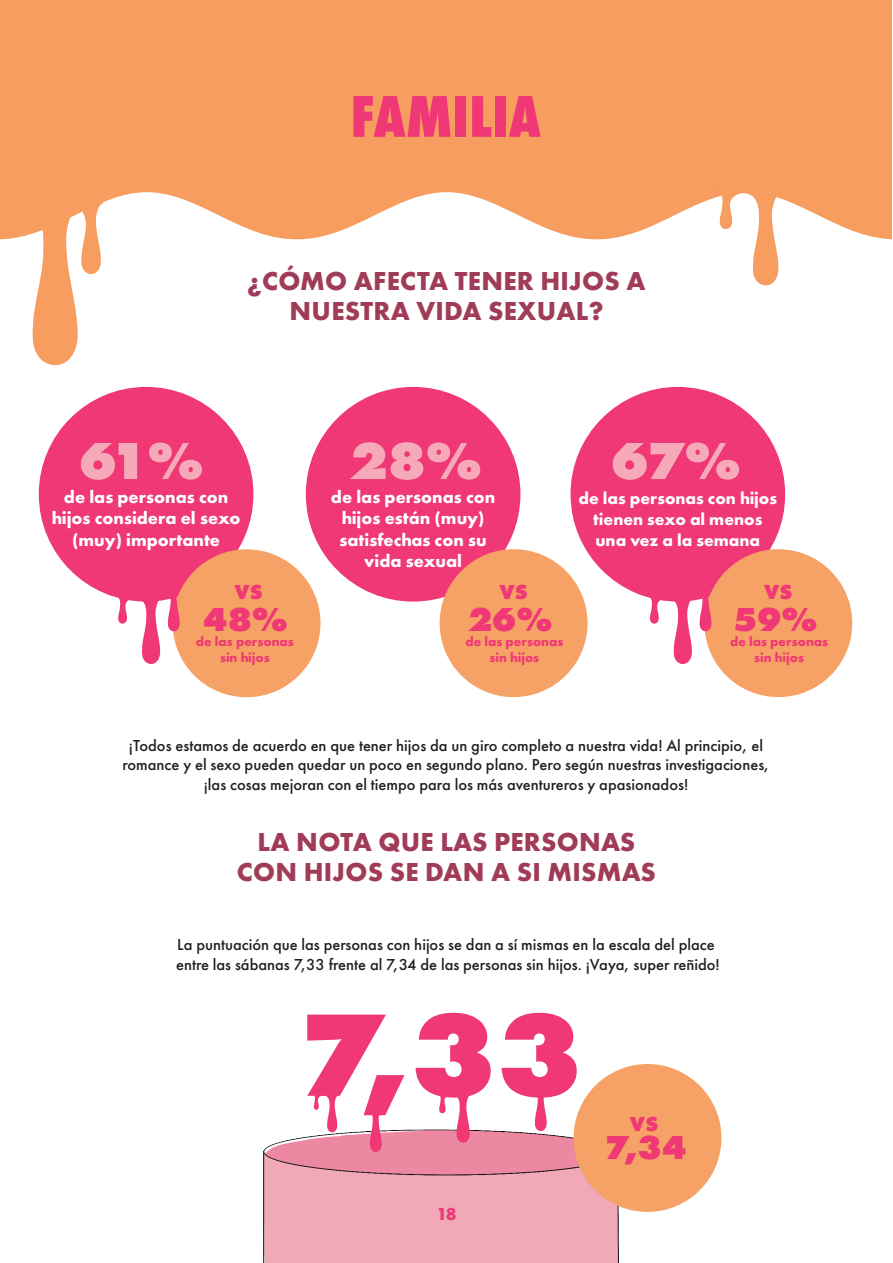
<style>
.page{position:relative;width:893px;height:1263px;background:#fff}
.page>*{position:absolute;margin:0;border:0;box-sizing:border-box;transform-origin:0 0}
.t1{font:800 54px "Futura PT";color:#f6a9b9}
.t2{font:800 condensed 54px "Futura";color:#ef3875}
.t3{font:800 34.5px "Futura PT";color:#ef3875}
.t4{font:700 27px/30px "Futura PT";letter-spacing:.01em;color:#a03b58;text-align:center}
.t5{font:800 21px "Futura PT";letter-spacing:.01em;color:#ef3875}
.t6{font:700 18px "Futura PT";color:#fff}
.t7{font:700 18px "Futura PT";color:#ef3875}
.t8{font:700 17.25px "Futura PT";color:#fff}
.t9{font:500 16.5px/19.8px "Futura PT";color:#231f20;text-align:center}
.t10{font:700 13.5px "Futura PT";color:#ef3875}
</style>
<div class="page">
<svg style="left:0;top:0;width:892px;height:239px;fill:#f79d60"></svg>
<div style="left:39px;top:387px;width:214px;height:215px;background:#ef3875;border-radius:50%"></div>
<div style="left:306px;top:387px;width:214px;height:215px;background:#ef3875;border-radius:50%"></div>
<div style="left:570px;top:387px;width:215px;height:215px;background:#ef3875;border-radius:50%"></div>
<div style="left:173px;top:549px;width:147px;height:148px;background:#f6a165;border-radius:50%"></div>
<div style="left:440px;top:549px;width:147px;height:148px;background:#f6a165;border-radius:50%"></div>
<div style="left:704px;top:549px;width:148px;height:148px;background:#f6a165;border-radius:50%"></div>
<img style="left:263px;top:1136px;width:365px;height:127px">
<div style="left:573px;top:1064px;width:148px;height:148px;background:#f6a165;border-radius:50%"></div>
<svg style="left:709px;top:174px;width:74px;height:112px"></svg>
<svg style="left:25px;top:202px;width:79px;height:164px"></svg>
<svg style="left:642px;top:589px;width:71px;height:75px"></svg>
<svg style="left:110px;top:588px;width:72px;height:76px"></svg>
<svg style="left:307px;top:1013px;width:270px;height:142px"></svg>
<p class="t2" style="left:351px;top:80px;width:192px">FAMILIA</p>
<p class="t4" style="left:247px;top:265px;width:400px">¿CÓMO AFECTA TENER HIJOS A<br>NUESTRA VIDA SEXUAL?</p>
<p class="t1" style="left:79px;top:426px;width:125px">61%</p>
<p class="t1" style="left:350px;top:426px;width:133px">28%</p>
<p class="t1" style="left:611px;top:426px;width:131px">67%</p>
<p class="t6" style="left:64px;top:485px;width:166px">de las personas con</p>
<p class="t6" style="left:52px;top:507px;width:190px">hijos considera el sexo</p>
<p class="t6" style="left:72px;top:528px;width:150px">(muy) importante</p>
<p class="t6" style="left:331px;top:485px;width:166px">de las personas con</p>
<p class="t6" style="left:342px;top:507px;width:144px">hijos están (muy)</p>
<p class="t6" style="left:340px;top:528px;width:149px">satisfechas con su</p>
<p class="t6" style="left:364px;top:550px;width:99px">vida sexual</p>
<p class="t8" style="left:579px;top:487px;width:200px">de las personas con hijos</p>
<p class="t8" style="left:593px;top:508px;width:171px">tienen sexo al menos</p>
<p class="t8" style="left:595px;top:530px;width:166px">una vez a la semana</p>
<p class="t5" style="left:234px;top:579px;width:30px">VS</p>
<p class="t5" style="left:499px;top:579px;width:30px">VS</p>
<p class="t5" style="left:764px;top:579px;width:30px">VS</p>
<p class="t10" style="left:196px;top:633px;width:100px">de las personas</p>
<p class="t10" style="left:220px;top:649px;width:51px">sin hijos</p>
<p class="t3" style="left:203px;top:597px;width:86px">48%</p>
<p class="t3" style="left:468px;top:597px;width:86px">26%</p>
<p class="t3" style="left:733px;top:597px;width:86px">59%</p>
<p class="t10" style="left:730px;top:633px;width:100px">de las personas</p>
<p class="t10" style="left:754px;top:649px;width:51px">sin hijos</p>
<p class="t10" style="left:465px;top:633px;width:100px">de las personas</p>
<p class="t10" style="left:490px;top:649px;width:51px">sin hijos</p>
<p class="t9" style="left:122px;top:735px;width:649px">¡Todos estamos de acuerdo en que tener hijos da un giro completo a nuestra vida! Al principio, el romance y el sexo pueden quedar un poco en segundo plano. Pero según nuestras investigaciones, ¡las cosas mejoran con el tiempo para los más aventureros y apasionados!</p>
<p class="t4" style="left:258px;top:826px;width:379px">LA NOTA QUE LAS PERSONAS</p>
<p class="t4" style="left:237px;top:856px;width:421px">CON HIJOS SE DAN A SI MISMAS</p>
<p class="t9" style="left:177px;top:934px;width:539px">La puntuación que las personas con hijos se dan a sí mismas en la escala del place</p>
<p class="t9" style="left:176px;top:954px;width:545px">entre las sábanas 7,33 frente al 7,34 de las personas sin hijos. ¡Vaya, super reñido!</p>
<p class="t7" style="left:436px;top:1203px;width:22px">18</p>
<p class="t5" style="left:630px;top:1111px;width:30px">VS</p>
<p class="t3" style="left:605px;top:1125px;width:83px">7,34</p>
</div>
